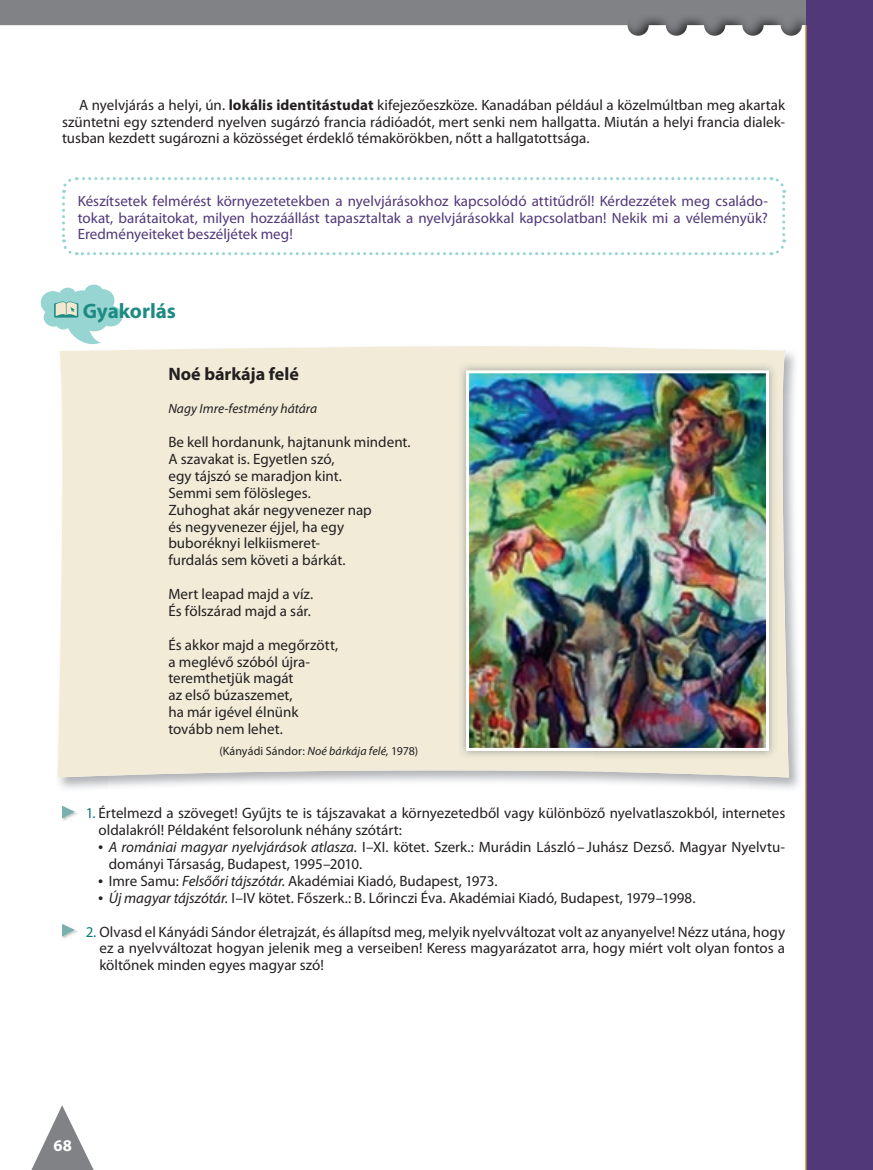
<style>
.page{position:relative;width:873px;height:1170px;background:#fff}
.page>*{position:absolute;margin:0;border:0;box-sizing:border-box;transform-origin:0 0}
.t1{font:700 21px "Myriad Pro";color:#1d8b83}
.t2{font:700 18px "Myriad Pro";color:#231f20}
.t3{font:700 16.5px "Myriad Pro";color:#fff}
.t4{font:15px/16.8px "Myriad Pro";color:#231f20}
.t5{font:15px/16.8px "Myriad Pro";color:#513879;text-align:justify}
.t6{font:italic 13.5px "Myriad Pro";color:#231f20}
.t7{font:12px "Myriad Pro";letter-spacing:.01em;color:#231f20}
.s1{font-weight:700}
.s2{font-style:italic}
.s3{color:#077a76}
.s4{font-style:italic;font-size:18px}
</style>
<div class="page">
<div style="left:0;top:0;width:870px;height:37px;background:#808285"></div>
<svg style="left:0;top:25px;width:805px;height:12px;background:#eee"></svg>
<div style="left:806px;top:0;width:67px;height:1170px;background:#513879"></div>
<hr style="left:805px;top:25px;width:1px;height:1145px;background:#e0aa55">
<svg style="left:31px;top:1105px;width:63px;height:65px"></svg>
<img style="left:750px;top:393px;width:50px;height:396px">
<div style="left:58px;top:347px;width:286px;height:430px;background:#f1ebd8"></div>
<div style="left:344px;top:346px;width:444px;height:431px;background:#f1ebd8"></div>
<img style="left:62px;top:812px;width:15px;height:9px">
<svg style="left:62px;top:806px;width:13px;height:12px"></svg>
<img style="left:62px;top:930px;width:15px;height:9px">
<svg style="left:62px;top:924px;width:13px;height:13px"></svg>
<svg style="left:41px;top:285px;width:82px;height:63px"></svg>
<img style="left:457px;top:362px;width:320px;height:397px">
<img style="left:470px;top:374px;width:295px;height:373px">
<div style="left:466px;top:370px;width:303px;height:381px;border:3px solid #fff"></div>
<svg style="left:62px;top:177px;width:725px;height:79px"></svg>
<p class="t4" style="left:62px;top:96px;width:724px;text-align:justify;text-indent:17px">A nyelvjárás a helyi, ún. <span class="s1">lokális identitástudat</span> kifejezőeszköze. Kanadában például a közelmúltban meg akartak szüntetni egy sztenderd nyelven sugárzó francia rádióadót, mert senki nem hallgatta. Miután a helyi francia dialek&shy;tusban kezdett sugározni a közösséget érdeklő témakörökben, nőtt a hallgatottsága.</p>
<p class="t5" style="left:78px;top:192px;width:691px">Készítsetek felmérést környezetetekben a nyelvjárásokhoz kapcsolódó attitűdről! Kérdezzétek meg családo&shy;tokat, barátaitokat, milyen hozzáállást tapasztaltak a nyelvjárásokkal kapcsolatban! Nekik mi a véleményük?<br>Eredményeiteket beszéljétek meg!</p>
<h1 class="t1" style="left:83px;top:297px;width:95px">Gyakorlás</h1>
<p class="t2" style="left:168px;top:362px;width:132px">Noé bárkája felé</p>
<p class="t6" style="left:168px;top:401px;width:150px">Nagy Imre-festmény hátára</p>
<p class="t4" style="left:168px;top:433px;width:244px">Be kell hordanunk, hajtanunk mindent.<br>A szavakat is. Egyetlen szó,<br>egy tájszó se maradjon kint.<br>Semmi sem fölösleges.<br>Zuhoghat akár negyvenezer nap<br>és negyvenezer éjjel, ha egy buboréknyi lelkiismeret-<br>furdalás sem követi a bárkát.</p>
<p class="t4" style="left:168px;top:585px;width:146px">Mert leapad majd a víz.<br>És fölszárad majd a sár.</p>
<p class="t4" style="left:168px;top:636px;width:171px">És akkor majd a megőrzött, a meglévő szóból újra&shy;teremthetjük magát<br>az első búzaszemet,<br>ha már igével élnünk tovább nem lehet.</p>
<p class="t7" style="left:219px;top:744px;width:200px">(Kányádi Sándor: <span class="s2">Noé bárkája felé,</span> 1978)</p>
<p class="t4" style="left:99px;top:805px;width:688px;text-indent:-13px"><span class="s3">1.</span> Értelmezd a szöveget! Gyűjts te is tájszavakat a környezetedből vagy különböző nyelvatlaszokból, internetes oldalakról! Példaként felsorolunk néhány szótárt:</p>
<p class="t4" style="left:109px;top:838px;width:678px;text-indent:-11px"><span class="s4">•</span> <span class="s2">A romániai magyar nyelvjárások atlasza.</span> I–XI. kötet. Szerk.: Murádin László – Juhász Dezső. Magyar Nyelv tu&shy;dományi Társaság, Budapest, 1995–2010.<br>Imre Samu: <span class="s2">Felsőőri tájszótár.</span> Akadémiai Kiadó, Budapest, 1973.</p>
<p class="t4" style="left:98px;top:889px;width:599px"><span class="s4">•</span> <span class="s2">Új magyar tájszótár.</span> I–IV kötet. Főszerk.: B. Lőrinczi Éva. Akadémiai Kiadó, Budapest, 1979–1998.</p>
<p class="t4" style="left:99px;top:923px;width:687px;text-align:justify;text-indent:-14px"><span class="s3">2.</span> Olvasd el Kányádi Sándor életrajzát, és állapítsd meg, melyik nyelvváltozat volt az anyanyelve! Nézz utána, hogy ez a nyelvváltozat hogyan jelenik meg a verseiben! Keress magyarázatot arra, hogy miért volt olyan fontos a költőnek minden egyes magyar szó!</p>
<p class="t3" style="left:53px;top:1135px;width:20px">68</p>
</div>
